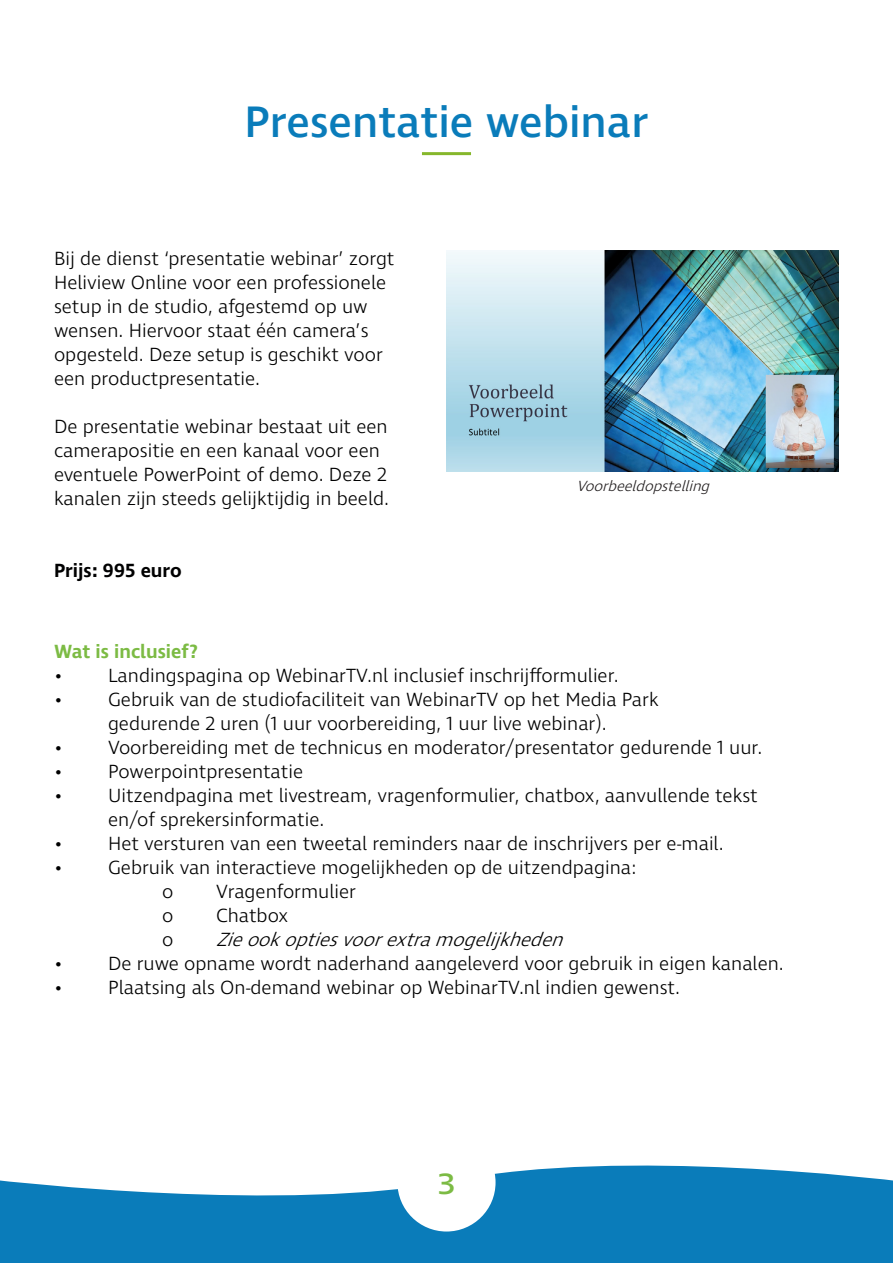
<style>
.page{position:relative;width:893px;height:1263px;background:#fff}
.page>*{position:absolute;margin:0;border:0;box-sizing:border-box;transform-origin:0 0}
.t1{font:500 45px "Ingra";color:#0a7cba}
.t2{font:500 30px "Ingra Wd";color:#7cbb44}
.t3{font:300 19.5px/24px "Ingra";color:#000001}
.t4{font:italic 300 19.5px "Ingra";color:#000001}
.t5{font:600 19.5px "Ingra";color:#7cbb44}
.t6{font:600 19.5px "Ingra";color:#000001}
.t7{font:italic 300 15px "Ingra";color:#231f20}
</style>
<div class="page">
<svg style="left:0;top:1165px;width:893px;height:98px;background:#2f8fc4"></svg>
<div style="left:397px;top:1133px;width:99px;height:98px;background:#fff;border-radius:50%"></div>
<hr style="left:422px;top:152px;width:49px;height:3px;background:#86b72b">
<img style="left:446px;top:250px;width:393px;height:221px">
<p class="t1" style="left:244px;top:94px;width:406px">Presentatie webinar</p>
<p class="t3" style="left:54px;top:248px;width:342px">Bij de dienst ‘presentatie webinar’ zorgt Heliview Online voor een professionele setup in de studio, afgestemd op uw wensen. Hiervoor staat één camera’s opgesteld. Deze setup is geschikt voor een productpresentatie.</p>
<p class="t3" style="left:54px;top:416px;width:337px">De presentatie webinar bestaat uit een camerapositie en een kanaal voor een eventuele PowerPoint of demo. Deze 2 kanalen zijn steeds gelijktijdig in beeld.</p>
<p class="t6" style="left:54px;top:558px;width:129px">Prijs: 995 euro</p>
<p class="t7" style="left:576px;top:476px;width:139px">Voorbeeldopstelling</p>
<p class="t5" style="left:54px;top:639px;width:145px">Wat is inclusief?</p>
<p class="t3" style="left:54px;top:664px;width:566px">• Landingspagina op WebinarTV.nl inclusief inschrijfformulier.</p>
<p class="t3" style="left:54px;top:688px;width:606px">• Gebruik van de studiofaciliteit van WebinarTV op het Media Park</p>
<p class="t3" style="left:108px;top:712px;width:500px">gedurende 2 uren (1 uur voorbereiding, 1 uur live webinar).</p>
<p class="t3" style="left:54px;top:736px;width:710px">• Voorbereiding met de technicus en moderator/presentator gedurende 1 uur.</p>
<p class="t3" style="left:54px;top:760px;width:251px">• Powerpointpresentatie</p>
<p class="t3" style="left:54px;top:784px;width:705px">• Uitzendpagina met livestream, vragenformulier, chatbox, aanvullende tekst</p>
<p class="t3" style="left:108px;top:808px;width:218px">en/of sprekersinformatie.</p>
<p class="t3" style="left:54px;top:832px;width:671px">• Het versturen van een tweetal reminders naar de inschrijvers per e-mail.</p>
<p class="t3" style="left:54px;top:856px;width:584px">• Gebruik van interactieve mogelijkheden op de uitzendpagina:</p>
<p class="t3" style="left:162px;top:880px;width:13px">o</p>
<p class="t3" style="left:216px;top:880px;width:142px">Vragenformulier</p>
<p class="t3" style="left:162px;top:904px;width:13px">o</p>
<p class="t3" style="left:216px;top:904px;width:74px">Chatbox</p>
<p class="t3" style="left:162px;top:928px;width:13px">o</p>
<p class="t4" style="left:216px;top:927px;width:357px">Zieookoptiesvoorextramogelijkheden</p>
<p class="t3" style="left:54px;top:952px;width:731px">• De ruwe opname wordt naderhand aangeleverd voor gebruik in eigen kanalen.</p>
<p class="t3" style="left:54px;top:976px;width:627px">• Plaatsing als On-demand webinar op WebinarTV.nl indien gewenst.</p>
<p class="t2" style="left:438px;top:1165px;width:18px">3</p>
</div>
